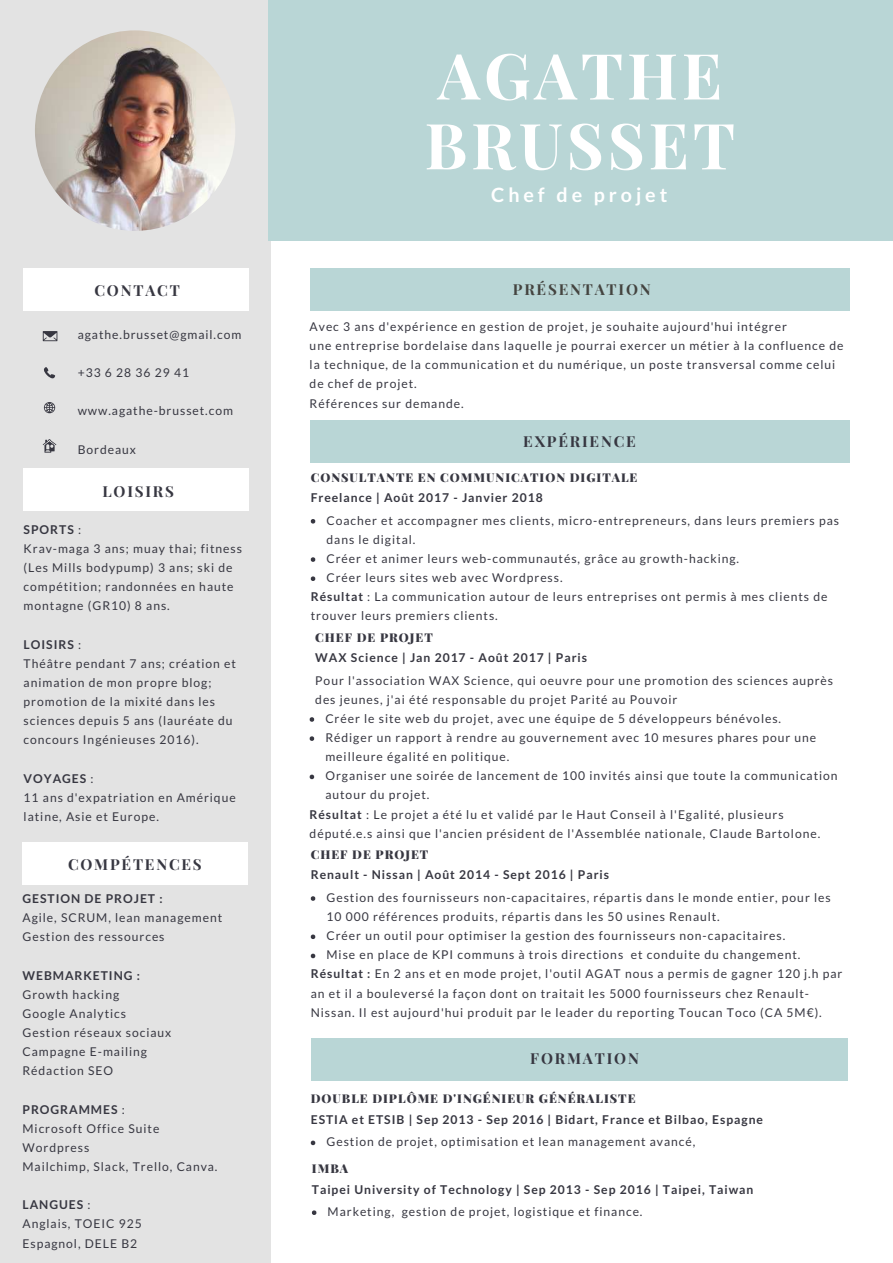
<style>
.page{position:relative;width:893px;height:1263px;background:#fff}
.page>*{position:absolute;margin:0;border:0;box-sizing:border-box;transform-origin:0 0}
.t1{font:700 63.6px/69.8px "Playfair Display";letter-spacing:.06em;color:#fff}
.t2{font:700 19.65px "Lato";letter-spacing:.2em;color:#fff}
.t3{font:700 15.15px "Playfair Display";letter-spacing:.12em;color:#373741}
.t4{font:700 15.15px "Playfair Display";letter-spacing:.12em;color:#444440}
.t5{font:12.15px/19.2px "Lato";letter-spacing:.08em;color:#373741}
.t6{font:700 12.15px "Lato";letter-spacing:.08em;color:#373741}
.t7{font:900 12.15px "Playfair Display";letter-spacing:.08em;color:#373741}
.s1{font-weight:700}
</style>
<div class="page">
<div style="left:0;top:0;width:270px;height:1263px;background:#e3e3e3"></div>
<div style="left:268px;top:0;width:625px;height:241px;background:#b9d6d6"></div>
<div style="left:311px;top:1038px;width:537px;height:43px;background:#b9d6d6"></div>
<div style="left:24px;top:268px;width:225px;height:43px;background:#fff"></div>
<div style="left:24px;top:468px;width:225px;height:43px;background:#fff"></div>
<div style="left:23px;top:842px;width:225px;height:43px;background:#fff"></div>
<svg style="left:43px;top:331px;width:14px;height:10px"></svg>
<svg style="left:44px;top:367px;width:11px;height:11px"></svg>
<svg style="left:43px;top:439px;width:13px;height:14px"></svg>
<svg style="left:44px;top:402px;width:11px;height:11px"></svg>
<svg style="left:311px;top:519px;width:4px;height:4px"></svg>
<svg style="left:311px;top:557px;width:4px;height:5px"></svg>
<svg style="left:311px;top:576px;width:4px;height:5px"></svg>
<div style="left:311px;top:420px;width:539px;height:43px;background:#b9d6d6"></div>
<div style="left:311px;top:268px;width:539px;height:43px;background:#b9d6d6"></div>
<svg style="left:311px;top:896px;width:4px;height:5px"></svg>
<svg style="left:311px;top:934px;width:4px;height:5px"></svg>
<svg style="left:311px;top:954px;width:4px;height:4px"></svg>
<svg style="left:310px;top:717px;width:4px;height:5px"></svg>
<svg style="left:310px;top:736px;width:4px;height:5px"></svg>
<svg style="left:310px;top:775px;width:4px;height:4px"></svg>
<svg style="left:311px;top:1140px;width:4px;height:5px"></svg>
<svg style="left:312px;top:1210px;width:4px;height:5px"></svg>
<img style="left:35px;top:30px;width:200px;height:201px;border-radius:50%">
<p class="t3" style="left:94px;top:280px;width:87px">CONTACT</p>
<p class="t5" style="left:78px;top:325px;width:165px">agathe.brusset@gmail.com</p>
<p class="t5" style="left:78px;top:363px;width:113px">+33 6 28 36 29 41</p>
<p class="t5" style="left:78px;top:401px;width:157px">www.agathe-brusset.com</p>
<p class="t5" style="left:78px;top:439px;width:60px">Bordeaux</p>
<p class="t3" style="left:102px;top:480px;width:73px">LOISIRS</p>
<p class="t5" style="left:24px;top:519px;width:220px"><span class="s1">SPORTS</span> :<br>Krav-maga 3 ans; muay thai; fitness (Les Mills bodypump) 3 ans; ski de compétition; randonnées en haute montagne (GR10) 8 ans.</p>
<p class="t5" style="left:24px;top:634px;width:214px"><span class="s1">LOISIRS</span> :<br>Théâtre pendant 7 ans; création et animation de mon propre blog; promotion de la mixité dans les sciences depuis 5 ans (lauréate du concours Ingénieuses 2016).</p>
<p class="t5" style="left:24px;top:768px;width:214px"><span class="s1">VOYAGES</span> :<br>11 ans d'expatriation en Amérique latine, Asie et Europe.</p>
<p class="t3" style="left:68px;top:853px;width:135px">COMPÉTENCES</p>
<p class="t6" style="left:23px;top:891px;width:142px">GESTION DE PROJET :</p>
<p class="t5" style="left:23px;top:908px;width:201px">Agile, SCRUM, lean management<br>Gestion des ressources</p>
<p class="t6" style="left:23px;top:967px;width:119px">WEBMARKETING :</p>
<p class="t5" style="left:23px;top:984px;width:150px">Growth hacking<br>Google Analytics<br>Gestion réseaux sociaux<br>Campagne E-mailing<br>Rédaction SEO</p>
<p class="t5" style="left:23px;top:1099px;width:196px"><span class="s1">PROGRAMMES</span> :<br>Microsoft Office Suite<br>Wordpress<br>Mailchimp, Slack, Trello, Canva.</p>
<p class="t5" style="left:23px;top:1195px;width:121px"><span class="s1">LANGUES</span> :<br>Anglais, TOEIC 925<br>Espagnol, DELE B2</p>
<h1 class="t1" style="left:425px;top:38px;width:312px">AGATHE<br>BRUSSET</h1>
<h2 class="t2" style="left:491px;top:183px;width:178px">Chef de projet</h2>
<p class="t4" style="left:513px;top:279px;width:139px">PRÉSENTATION</p>
<p class="t5" style="left:310px;top:317px;width:535px">Avec 3 ans d'expérience en gestion de projet, je souhaite aujourd'hui intégrer<br>une entreprise bordelaise dans laquelle je pourrai exercer un métier à la confluence de la technique, de la communication et du numérique, un poste transversal comme celui de chef de projet.<br>Références sur demande.</p>
<p class="t3" style="left:523px;top:431px;width:114px">EXPÉRIENCE</p>
<p class="t7" style="left:311px;top:469px;width:328px">CONSULTANTE EN COMMUNICATION DIGITALE</p>
<p class="t6" style="left:311px;top:490px;width:233px">Freelance | Août 2017 - Janvier 2018</p>
<p class="t5" style="left:327px;top:510px;width:514px">Coacher et accompagner mes clients, micro-entrepreneurs, dans leurs premiers pas</p>
<p class="t5" style="left:327px;top:529px;width:90px">dans le digital.</p>
<p class="t5" style="left:327px;top:549px;width:414px">Créer et animer leurs web-communautés, grâce au growth-hacking.</p>
<p class="t5" style="left:327px;top:568px;width:238px">Créer leurs sites web avec Wordpress.</p>
<p class="t5" style="left:311px;top:587px;width:518px"><span class="s1">Résultat</span> : La communication autour de leurs entreprises ont permis à mes clients de</p>
<p class="t5" style="left:311px;top:606px;width:189px">trouver leurs premiers clients.</p>
<p class="t7" style="left:315px;top:629px;width:119px">CHEF DE PROJET</p>
<p class="t6" style="left:315px;top:650px;width:273px">WAX Science | Jan 2017 - Août 2017 | Paris</p>
<p class="t5" style="left:315px;top:670px;width:519px">Pour l'association WAX Science, qui oeuvre pour une promotion des sciences auprès</p>
<p class="t5" style="left:315px;top:689px;width:364px">des jeunes, j'ai été responsable du projet Parité au Pouvoir</p>
<p class="t5" style="left:325px;top:708px;width:457px">Créer le site web du projet, avec une équipe de 5 développeurs bénévoles.</p>
<p class="t5" style="left:325px;top:728px;width:492px">Rédiger un rapport à rendre au gouvernement avec 10 mesures phares pour une</p>
<p class="t5" style="left:325px;top:747px;width:186px">meilleure égalité en politique.</p>
<p class="t5" style="left:325px;top:766px;width:514px">Organiser une soirée de lancement de 100 invités ainsi que toute la communication</p>
<p class="t5" style="left:325px;top:785px;width:105px">autour du projet.</p>
<p class="t5" style="left:310px;top:804px;width:475px"><span class="s1">Résultat</span> : Le projet a été lu et validé par le Haut Conseil à l'Egalité, plusieurs</p>
<p class="t5" style="left:310px;top:823px;width:512px">député.e.s ainsi que l'ancien président de l'Assemblée nationale, Claude Bartolone.</p>
<p class="t7" style="left:311px;top:846px;width:119px">CHEF DE PROJET</p>
<p class="t6" style="left:311px;top:867px;width:300px">Renault - Nissan | Août 2014 - Sept 2016 | Paris</p>
<p class="t5" style="left:327px;top:887px;width:506px">Gestion des fournisseurs non-capacitaires, répartis dans le monde entier, pour les</p>
<p class="t5" style="left:327px;top:907px;width:395px">10 000 références produits, répartis dans les 50 usines Renault.</p>
<p class="t5" style="left:327px;top:926px;width:460px">Créer un outil pour optimiser la gestion des fournisseurs non-capacitaires.</p>
<p class="t5" style="left:327px;top:945px;width:475px">Mise en place de KPI communs à trois directions et conduite du changement.</p>
<p class="t5" style="left:311px;top:964px;width:533px"><span class="s1">Résultat :</span> En 2 ans et en mode projet, l'outil AGAT nous a permis de gagner 120 j.h par</p>
<p class="t5" style="left:311px;top:983px;width:500px">an et il a bouleversé la façon dont on traitait les 5000 fournisseurs chez Renault-</p>
<p class="t5" style="left:311px;top:1002px;width:513px">Nissan. Il est aujourd'hui produit par le leader du reporting Toucan Toco (CA 5M€).</p>
<p class="t3" style="left:530px;top:1048px;width:110px">FORMATION</p>
<p class="t7" style="left:311px;top:1090px;width:326px">DOUBLE DIPLÔME D'INGÉNIEUR GÉNÉRALISTE</p>
<p class="t6" style="left:311px;top:1112px;width:454px">ESTIA et ETSIB | Sep 2013 - Sep 2016 | Bidart, France et Bilbao, Espagne</p>
<p class="t5" style="left:327px;top:1132px;width:370px">Gestion de projet, optimisation et lean management avancé,</p>
<p class="t7" style="left:312px;top:1160px;width:38px">IMBA</p>
<p class="t6" style="left:312px;top:1181px;width:443px">Taipei University of Technology | Sep 2013 - Sep 2016 | Taipei, Taiwan</p>
<p class="t5" style="left:328px;top:1202px;width:316px">Marketing, gestion de projet, logistique et finance.</p>
</div>
